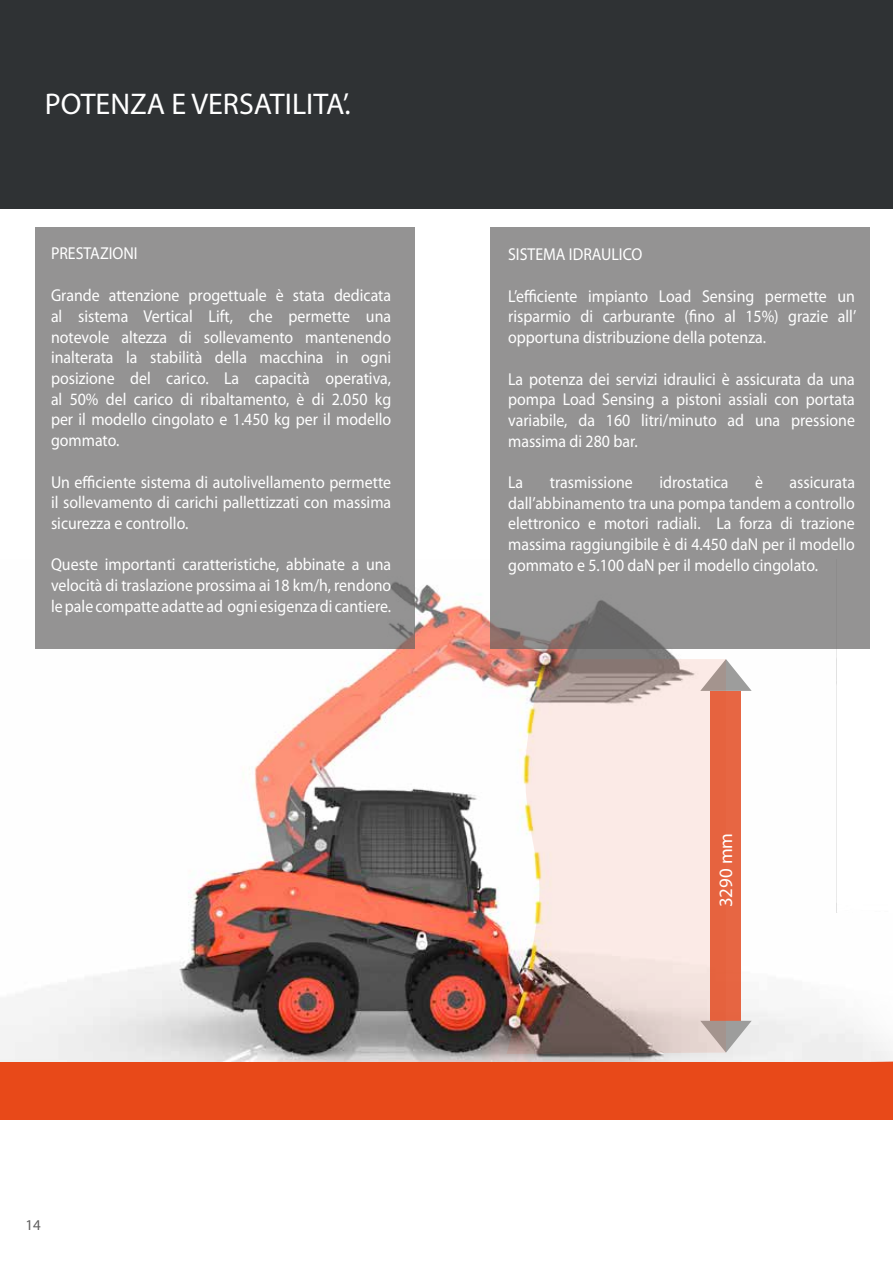
<style>
.page{position:relative;width:893px;height:1263px;background:#fff}
.page>*{position:absolute;margin:0;border:0;box-sizing:border-box;transform-origin:0 0}
.t1{font:30px "Myriad Pro";color:#fff}
.t2{font:18.9px "Myriad Pro";color:#fff}
.testi_ristretti_BIAN{font:17.25px/20.7px "Myriad Pro";color:#fff;text-align:justify;scale:.92 1}
.testi_ristretti{font:17.25px "Myriad Pro";color:#fff;scale:.92 1}
.t3{font:15px "Myriad Pro";color:#5f5e5e}
</style>
<div class="page">
<div style="left:0;top:1095px;width:893px;height:24px;background:#e84919"></div>
<div style="left:0;top:1086px;width:893px;height:24px;background:#e84919"></div>
<div style="left:0;top:1062px;width:893px;height:24px;background:#e84919"></div>
<div style="left:0;top:0;width:893px;height:209px;background:#2f3234"></div>
<img style="left:0;top:584px;width:893px;height:478px">
<div style="left:711px;top:691px;width:30px;height:330px;background:#e76643"></div>
<svg style="left:726px;top:1021px;width:26px;height:31px"></svg>
<svg style="left:726px;top:659px;width:26px;height:32px"></svg>
<div style="left:35px;top:228px;width:380px;height:421px;background:#949393"></div>
<div style="left:490px;top:228px;width:380px;height:421px;background:#949393"></div>
<svg style="left:506px;top:659px;width:220px;height:395px;background:#e2c9c1"></svg>
<p class="t1" style="left:45px;top:86px;width:307px">POTENZA E VERSATILITA’.</p>
<p class="testi_ristretti" style="left:51px;top:242px;width:96px">PRESTAZIONI</p>
<p class="testi_ristretti_BIAN" style="left:51px;top:285px;width:371px">Grande attenzione progettuale è stata dedicata al sistema Vertical Lift, che permette una notevole altezza di sollevamento mantenendo inalterata la stabilità della macchina in ogni posizione del carico. La capacità operativa, al 50% del carico di ribaltamento, è di 2.050 kg per il modello cingolato e 1.450 kg per il modello gommato.</p>
<p class="testi_ristretti_BIAN" style="left:51px;top:471px;width:371px">Un efficiente sistema di autolivellamento permette il sollevamento di carichi pallettizzati con massima sicurezza e controllo.</p>
<p class="testi_ristretti_BIAN" style="left:51px;top:554px;width:371px">Queste importanti caratteristiche, abbinate a una velocità di traslazione prossima ai 18 km/h, rendono le pale compatte adatte ad ogni esigenza di cantiere.</p>
<p class="testi_ristretti_BIAN" style="left:508px;top:244px;width:148px">SISTEMA IDRAULICO</p>
<p class="testi_ristretti_BIAN" style="left:508px;top:285px;width:380px">L’efficiente impianto Load Sensing permette un risparmio di carburante (fino al 15%) grazie all’ opportuna distribuzione della potenza.</p>
<p class="testi_ristretti_BIAN" style="left:508px;top:368px;width:378px">La potenza dei servizi idraulici è assicurata da una pompa Load Sensing a pistoni assiali con portata variabile, da 160 litri/minuto ad una pressione massima di 280 bar.</p>
<p class="testi_ristretti_BIAN" style="left:508px;top:472px;width:18px">La</p>
<p class="testi_ristretti_BIAN" style="left:550px;top:472px;width:92px">trasmissione</p>
<p class="testi_ristretti_BIAN" style="left:659px;top:472px;width:77px">idrostatica</p>
<p class="testi_ristretti_BIAN" style="left:755px;top:472px;width:10px">è</p>
<p class="testi_ristretti_BIAN" style="left:508px;top:472px;width:378px;text-indent:281px">assicurata dall’abbinamento tra una pompa tandem a controllo elettronico e motori radiali. La forza di trazione massima raggiungibile è di 4.450 daN per il modello gommato e 5.100 daN per il modello cingolato.</p>
<p class="t2" style="left:714px;top:907px;width:76px;rotate:-90deg">3290 mm</p>
<p class="t3" style="left:26px;top:1216px;width:17px">14</p>
</div>
